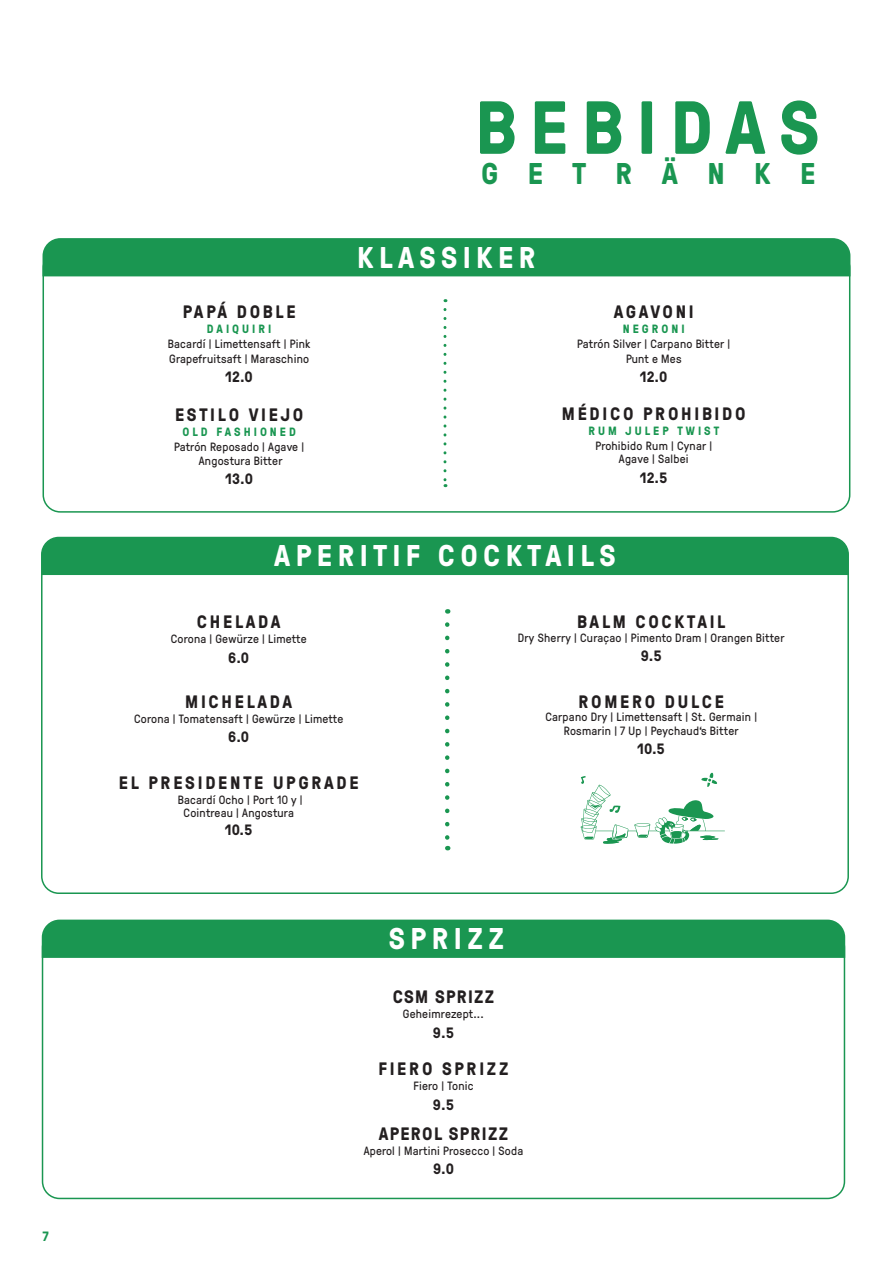
<style>
.page{position:relative;width:893px;height:1263px;background:#fff}
.page>*{position:absolute;margin:0;border:0;box-sizing:border-box;transform-origin:0 0}
.Absatzformat_1{font:700 75px "GT Pressura";letter-spacing:.18em;color:#1a9651}
.Absatzformat_1-2{font:700 30px "GT Pressura";letter-spacing:.18em;color:#fff}
.Absatzformat_1-3{font:700 30px "GT Pressura";letter-spacing:.98em;color:#1a9651}
.Absatzformat_1-4{font:700 18px "GT Pressura";letter-spacing:.15em;color:#231f20}
.Absatzformat_1-5{font:700 18px "GT Pressura";letter-spacing:.07em;color:#231f20}
.Absatzformat_1-6{font:700 15px "GT Pressura";letter-spacing:.02em;color:#231f20}
.t1{font:700 13.5px "GT Pressura";color:#1a9651}
.Absatzformat_1-7{font:12px/13.5px "GT Pressura";letter-spacing:.02em;color:#231f20;text-align:center}
.Absatzformat_1-8{font:700 12px "GT Pressura";letter-spacing:.25em;color:#1a9651}
</style>
<div class="page">
<div style="left:41px;top:536px;width:808px;height:40px;background:#1a9651"></div>
<svg style="left:581px;top:773px;width:144px;height:71px"></svg>
<svg style="left:445px;top:624px;width:4px;height:226px"></svg>
<svg style="left:443px;top:309px;width:3px;height:178px"></svg>
<div style="left:42px;top:238px;width:809px;height:39px;background:#1a9651"></div>
<svg style="left:41px;top:919px;width:805px;height:40px;background:#259b59"></svg>
<p class="t1" style="left:43px;top:1226px;width:8px">7</p>
<p class="Absatzformat_1" style="left:475px;top:73px;width:346px">BEBIDAS</p>
<p class="Absatzformat_1-3" style="left:481px;top:151px;width:336px">GETRÄNKE</p>
<p class="Absatzformat_1-4" style="left:183px;top:298px;width:114px">PAPÁ DOBLE</p>
<p class="Absatzformat_1-8" style="left:207px;top:320px;width:66px">DAIQUIRI</p>
<p class="Absatzformat_1-7" style="left:168px;top:335px;width:144px;line-height:15px;text-align:left">Bacardí | Limettensaft | Pink<br>Grapefruitsaft | Maraschino</p>
<p class="Absatzformat_1-6" style="left:225px;top:366px;width:29px">12.0</p>
<p class="Absatzformat_1-4" style="left:175px;top:402px;width:130px">ESTILO VIEJO</p>
<p class="Absatzformat_1-8" style="left:182px;top:423px;width:115px">OLD FASHIONED</p>
<p class="Absatzformat_1-7" style="left:174px;top:440px;width:131px">Patrón Reposado | Agave |<br>Angostura Bitter</p>
<p class="Absatzformat_1-6" style="left:225px;top:468px;width:29px">13.0</p>
<p class="Absatzformat_1-2" style="left:357px;top:235px;width:180px">KLASSIKER</p>
<p class="Absatzformat_1-4" style="left:614px;top:298px;width:81px">AGAVONI</p>
<p class="Absatzformat_1-8" style="left:623px;top:320px;width:63px">NEGRONI</p>
<p class="Absatzformat_1-7" style="left:577px;top:335px;width:155px;line-height:15px">Patrón Silver | Carpano Bitter |<br>Punt e Mes</p>
<p class="Absatzformat_1-6" style="left:640px;top:366px;width:29px">12.0</p>
<p class="Absatzformat_1-4" style="left:562px;top:400px;width:185px">MÉDICO PROHIBIDO</p>
<p class="Absatzformat_1-8" style="left:588px;top:422px;width:132px">RUM JULEP TWIST</p>
<p class="Absatzformat_1-7" style="left:595px;top:438px;width:118px">Prohibido Rum | Cynar |<br>Agave | Salbei</p>
<p class="Absatzformat_1-6" style="left:640px;top:466px;width:29px">12.5</p>
<p class="Absatzformat_1-2" style="left:274px;top:534px;width:343px">APERITIF COCKTAILS</p>
<p class="Absatzformat_1-4" style="left:197px;top:609px;width:85px">CHELADA</p>
<p class="Absatzformat_1-7" style="left:171px;top:631px;width:138px">Corona | Gewürze | Limette</p>
<p class="Absatzformat_1-6" style="left:228px;top:646px;width:22px">6.0</p>
<p class="Absatzformat_1-4" style="left:185px;top:688px;width:108px">MICHELADA</p>
<p class="Absatzformat_1-7" style="left:134px;top:711px;width:211px">Corona | Tomatensaft | Gewürze | Limette</p>
<p class="Absatzformat_1-6" style="left:228px;top:726px;width:22px">6.0</p>
<p class="Absatzformat_1-4" style="left:119px;top:769px;width:241px">EL PRESIDENTE UPGRADE</p>
<p class="Absatzformat_1-7" style="left:178px;top:792px;width:126px">Bacardí Ocho | Port 10 y |</p>
<p class="Absatzformat_1-7" style="left:184px;top:805px;width:112px">Cointreau | Angostura</p>
<p class="Absatzformat_1-6" style="left:225px;top:819px;width:29px">10.5</p>
<p class="Absatzformat_1-4" style="left:577px;top:609px;width:150px">BALM COCKTAIL</p>
<p class="Absatzformat_1-7" style="left:518px;top:630px;width:268px">Dry Sherry | Curaçao | Pimento Dram | Orangen Bitter</p>
<p class="Absatzformat_1-6" style="left:641px;top:645px;width:22px">9.5</p>
<p class="Absatzformat_1-4" style="left:578px;top:688px;width:147px">ROMERO DULCE</p>
<p class="Absatzformat_1-7" style="left:545px;top:709px;width:213px">Carpano Dry | Limettensaft | St. Germain |<br>Rosmarin | 7 Up | Peychaud‘s Bitter</p>
<p class="Absatzformat_1-6" style="left:637px;top:738px;width:29px">10.5</p>
<p class="Absatzformat_1-2" style="left:389px;top:917px;width:117px">SPRIZZ</p>
<p class="Absatzformat_1-5" style="left:393px;top:984px;width:103px">CSM SPRIZZ</p>
<p class="Absatzformat_1-7" style="left:403px;top:1006px;width:83px">Geheimrezept...</p>
<p class="Absatzformat_1-6" style="left:433px;top:1021px;width:22px">9.5</p>
<p class="Absatzformat_1-4" style="left:378px;top:1056px;width:131px">FIERO SPRIZZ</p>
<p class="Absatzformat_1-7" style="left:413px;top:1078px;width:62px">Fiero | Tonic</p>
<p class="Absatzformat_1-6" style="left:433px;top:1093px;width:22px">9.5</p>
<p class="Absatzformat_1-5" style="left:379px;top:1120px;width:131px">APEROL SPRIZZ</p>
<p class="Absatzformat_1-7" style="left:364px;top:1143px;width:161px">Aperol | Martini Prosecco | Soda</p>
<p class="Absatzformat_1-6" style="left:433px;top:1158px;width:22px">9.0</p>
</div>
